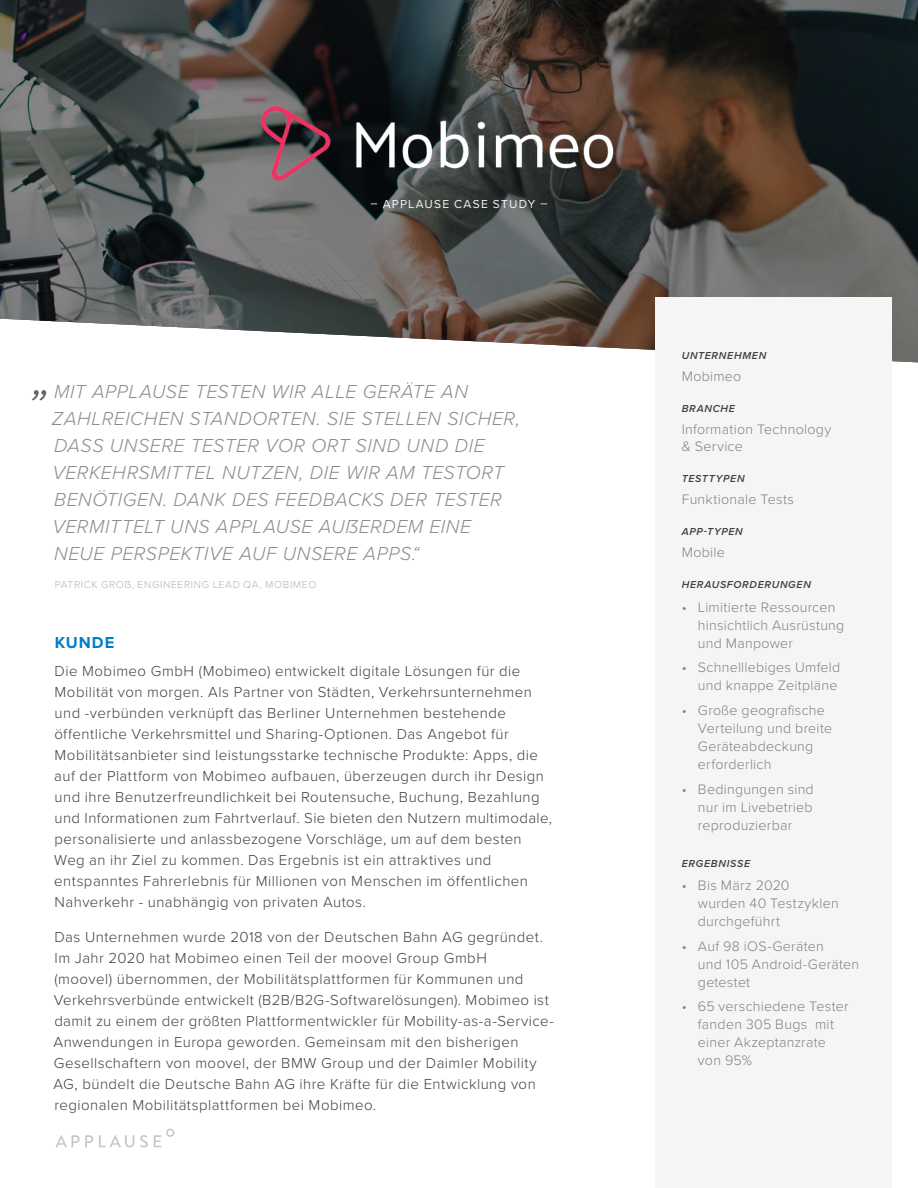
<style>
.page{position:relative;width:918px;height:1188px;background:#fff}
.page>*{position:absolute;margin:0;border:0;box-sizing:border-box;transform-origin:0 0}
._5__Customer_Quote{font:italic 300 54px "Proxima Nova";color:#666667}
._5__Customer_Quote-2{font:italic 300 19.5px/27px "Proxima Nova";letter-spacing:.025em;color:#8c8c8d}
._3__Subhead_-_T_T{font:700 16.5px "Proxima Nova";letter-spacing:.055em;color:#007dc5}
._4__Body{font:300 15px/21px "Proxima Nova";letter-spacing:.03em;color:#404041}
._4b__Sidebar_-_body{font:300 14.25px/18px "Proxima Nova";letter-spacing:.015em;color:#808184}
.t1{font:12px "Proxima Nova";letter-spacing:.1em;color:#f5f5f5}
._4b__Sidebar_-_H1{font:italic 600 10.5px "Proxima Nova";letter-spacing:.07em;color:#404041}
._5__Customer_Attribu{font:300 10.5px "Proxima Nova";letter-spacing:.06em;color:#b3b3b3}
</style>
<div class="page">
<svg style="left:55px;top:1135px;width:38px;height:12px"></svg>
<svg style="left:99px;top:1135px;width:35px;height:13px"></svg>
<svg style="left:140px;top:1135px;width:8px;height:12px"></svg>
<svg style="left:154px;top:1129px;width:20px;height:18px"></svg>
<svg style="left:0;top:0;width:918px;height:363px;background:#535250"></svg>
<div style="left:656px;top:297px;width:236px;height:66px;background:#f5f5f5"></div>
<img style="left:189px;top:93px;width:496px;height:94px">
<p class="t1" style="left:371px;top:195px;width:178px">– APPLAUSE CASE STUDY –</p>
<p class="_5__Customer_Quote-2" style="left:52px;top:377px;width:470px">MIT APPLAUSE TESTEN WIR ALLE GERÄTE AN ZAHLREICHEN STANDORTEN. SIE STELLEN SICHER, DASS UNSERE TESTER VOR ORT SIND UND DIE VERKEHRSMITTEL NUTZEN, DIE WIR AM TESTORT BENÖTIGEN. DANK DES FEEDBACKS DER TESTER VERMITTELT UNS APPLAUSE AUẞERDEM EINE NEUE PERSPEKTIVE AUF UNSERE APPS.“</p>
<p class="_5__Customer_Attribu" style="left:55px;top:577px;width:263px">PATRICK GROẞ, ENGINEERING LEAD QA, MOBIMEO</p>
<p class="_5__Customer_Quote" style="left:26px;top:368px;width:21px">”</p>
<p class="_3__Subhead_-_T_T" style="left:55px;top:631px;width:61px">KUNDE</p>
<p class="_4__Body" style="left:54px;top:660px;width:500px">Die Mobimeo GmbH (Mobimeo) entwickelt digitale Lösungen für die Mobilität von morgen. Als Partner von Städten, Verkehrsunternehmen und -verbünden verknüpft das Berliner Unternehmen bestehende öffentliche Verkehrsmittel und Sharing-Optionen. Das Angebot für Mobilitätsanbieter sind leistungsstarke technische Produkte: Apps, die auf der Plattform von Mobimeo aufbauen, überzeugen durch ihr Design und ihre Benutzerfreundlichkeit bei Routensuche, Buchung, Bezahlung und Informationen zum Fahrtverlauf. Sie bieten den Nutzern multimodale, personalisierte und anlassbezogene Vorschläge, um auf dem besten Weg an ihr Ziel zu kommen. Das Ergebnis ist ein attraktives und entspanntes Fahrerlebnis für Millionen von Menschen im öffentlichen Nahverkehr - unabhängig von privaten Autos.</p>
<p class="_4__Body" style="left:53px;top:925px;width:502px">Das Unternehmen wurde 2018 von der Deutschen Bahn AG gegründet.<br>Im Jahr 2020 hat Mobimeo einen Teil der moovel Group GmbH<br>(moovel) übernommen, der Mobilitätsplattformen für Kommunen und Verkehrsverbünde entwickelt (B2B/B2G-Softwarelösungen). Mobimeo ist damit zu einem der größten Plattformentwickler für Mobility-as-a-Service-Anwendungen in Europa geworden. Gemeinsam mit den bisherigen Gesellschaftern von moovel, der BMW Group und der Daimler Mobility AG, bündelt die Deutsche Bahn AG ihre Kräfte für die Entwicklung von regionalen Mobilitätsplattformen bei Mobimeo.</p>
<p class="_4b__Sidebar_-_H1" style="left:682px;top:348px;width:86px">UNTERNEHMEN</p>
<p class="_4b__Sidebar_-_body" style="left:682px;top:367px;width:61px">Mobimeo</p>
<p class="_4b__Sidebar_-_H1" style="left:682px;top:401px;width:55px">BRANCHE</p>
<p class="_4b__Sidebar_-_body" style="left:682px;top:421px;width:151px;line-height:16.5px">Information Technology &amp; Service</p>
<p class="_4b__Sidebar_-_H1" style="left:682px;top:471px;width:64px">TESTTYPEN</p>
<p class="_4b__Sidebar_-_body" style="left:682px;top:489px;width:114px">Funktionale Tests</p>
<p class="_4b__Sidebar_-_H1" style="left:682px;top:524px;width:63px">APP-TYPEN</p>
<p class="_4b__Sidebar_-_body" style="left:682px;top:542px;width:45px">Mobile</p>
<p class="_4b__Sidebar_-_H1" style="left:682px;top:577px;width:131px">HERAUSFORDERUNGEN</p>
<p class="_4b__Sidebar_-_body" style="left:698px;top:597px;width:148px;text-indent:-16px">• Limitierte Ressourcen hinsichtlich Ausrüstung und Manpower</p>
<p class="_4b__Sidebar_-_body" style="left:682px;top:658px;width:160px;text-align:right">• Schnelllebiges Umfeld und knappe Zeitpläne</p>
<p class="_4b__Sidebar_-_body" style="left:698px;top:701px;width:136px;text-indent:-16px">• Große geografische<br>Verteilung und breite<br>Geräteabdeckung erforderlich</p>
<p class="_4b__Sidebar_-_body" style="left:698px;top:779px;width:117px;text-align:justify;text-indent:-16px">• Bedingungen sind nur im Livebetrieb reproduzierbar</p>
<p class="_4b__Sidebar_-_H1" style="left:682px;top:855px;width:70px">ERGEBNISSE</p>
<p class="_4b__Sidebar_-_body" style="left:698px;top:875px;width:142px;text-indent:-16px">• Bis März 2020 wurden 40 Testzyklen durchgeführt</p>
<p class="_4b__Sidebar_-_body" style="left:698px;top:936px;width:163px;text-indent:-16px">• Auf 98 iOS-Geräten<br>und 105 Android-Geräten getestet</p>
<p class="_4b__Sidebar_-_body" style="left:698px;top:997px;width:152px;text-indent:-16px">• 65 verschiedene Tester fanden 305 Bugs mit einer Akzeptanzrate von 95%</p>
</div>
